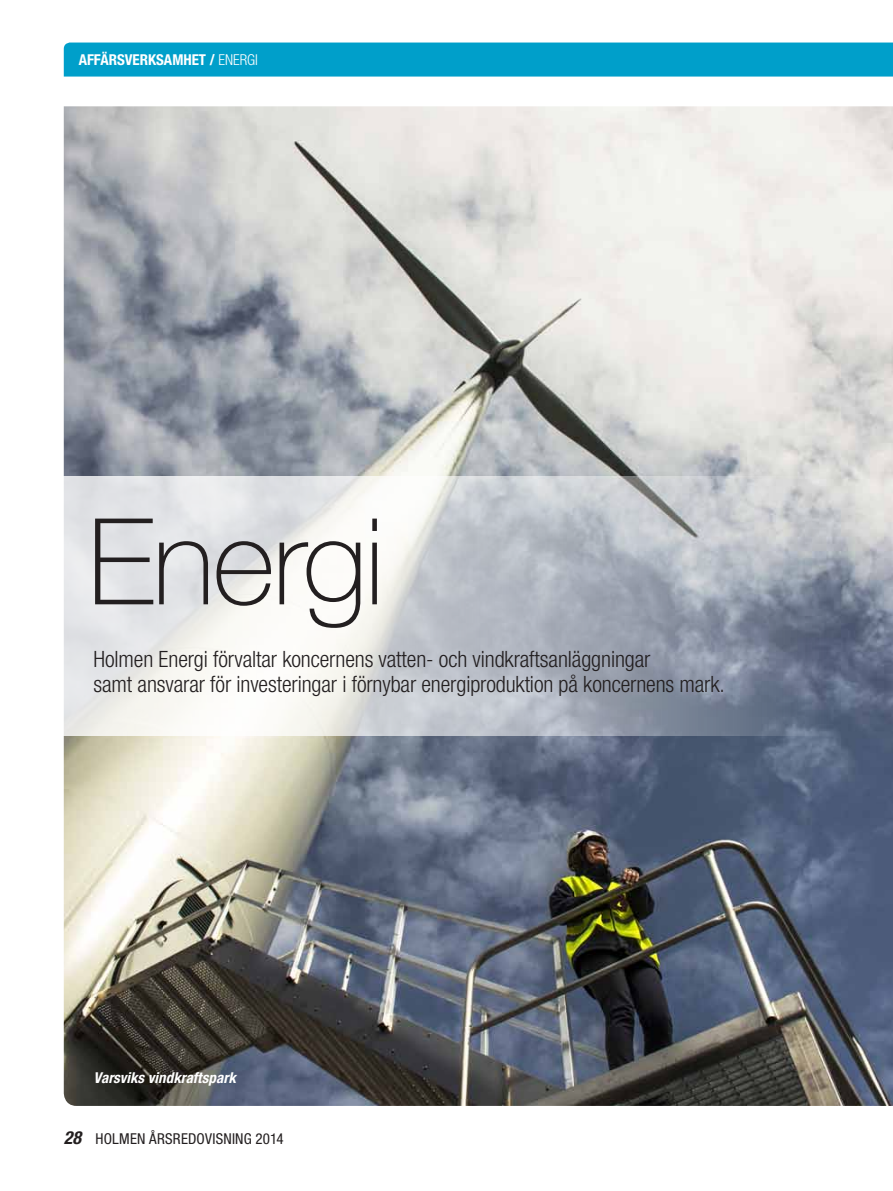
<style>
.page{position:relative;width:893px;height:1191px;background:#fff}
.page>*{position:absolute;margin:0;border:0;box-sizing:border-box;transform-origin:0 0}
.t1{font:100 120px "Helvetica Neue LT Std";letter-spacing:-.02em;color:#231f20}
._2013_Ingress{font:300 condensed 22.5px/25.5px "Helvetica Neue LT Std";letter-spacing:-.005em;color:#231f20}
.t2{font:condensed 15px "Helvetica Neue LT Std";letter-spacing:.015em;color:#231f20}
._2013_Vinjett{font:700 condensed 15px "Helvetica Neue LT Std";color:#fff}
._2013_Byline{font:italic 700 condensed 15px "Helvetica Neue LT Std";color:#fff}
.s1{font-weight:300}
.s2{font-weight:700;font-style:italic;font-size:18px}
</style>
<div class="page">
<div style="left:64px;top:43px;width:829px;height:34px;background:#009fca"></div>
<img style="left:64px;top:106px;width:829px;height:1000px">
<svg style="left:64px;top:476px;width:765px;height:260px"></svg>
<p class="_2013_Vinjett" style="left:79px;top:51px;width:181px">AFFÄRSVERKSAMHET / <span class="s1">ENERGI</span></p>
<p class="t1" style="left:88px;top:493px;width:299px">Energi</p>
<p class="_2013_Ingress" style="left:94px;top:646px;width:633px">Holmen Energi förvaltar koncernens vatten- och vindkraftsanläggningar<br>samt ansvarar för investeringar i förnybar energiproduktion på koncernens mark.</p>
<p class="_2013_Byline" style="left:94px;top:1068px;width:144px">Varsviks vindkraftspark</p>
<p class="t2" style="left:64px;top:1130px;width:222px"><span class="s2">28</span> HOLMEN ÅRSREDOVISNING 2014</p>
</div>
